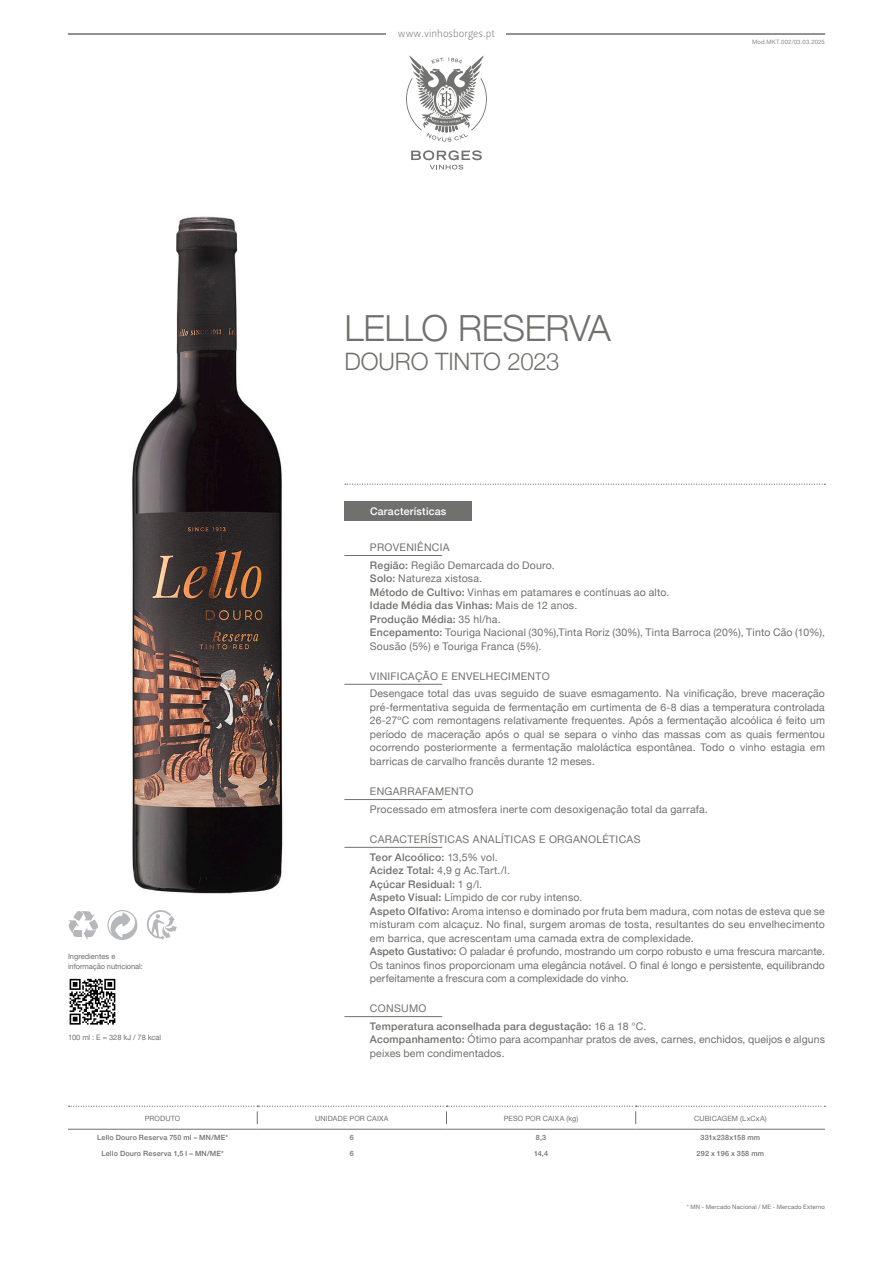
<style>
.page{position:relative;width:893px;height:1263px;background:#fff}
.page>*{position:absolute;margin:0;border:0;box-sizing:border-box;transform-origin:0 0}
.PS___Titulos___Produto___Nome{font:300 36px "Helvetica Neue";letter-spacing:-.015em;color:#70706d}
.PS___Titulos___Produto_Nome___SubDesigna{font:300 24px "Helvetica Neue";letter-spacing:-.005em;color:#70706d}
.PS___Texto_Geral__Ident__6_mm{font:10.5px/13.5px "Helvetica Neue";letter-spacing:.01em;color:#70706d;text-align:justify}
.PS___Texto_Geral__Ident__6_mm-2{font:500 10.5px "Helvetica Neue";letter-spacing:.02em;color:#70706d}
.PS___Titulos___Regua__Entrada__65_mm___I{font:10.5px "Helvetica Neue";letter-spacing:.03em;color:#70706d}
.t1{font:10.5px "Leitura Sans Grot 1";color:#70706d}
.PS___Titulos___Caixas_Cinza{font:500 10.5px "Helvetica Neue";letter-spacing:.025em;color:#fff}
.t2{font:7.5px "Helvetica Neue";letter-spacing:-.01em;color:#70706d}
.PS___Tabelas___Texto_Geral{font:500 7.2px "Helvetica Neue";letter-spacing:.025em;color:#70706d}
.PS___Tabelas___First_Row{font:7.2px "Helvetica Neue";letter-spacing:.025em;color:#70706d}
.PS___Tabelas___First_Row_SmallCaps{font:7.2px "Helvetica Neue";color:#70706d}
.PS___Tabelas___Notas{font:6px "Helvetica Neue";letter-spacing:.025em;color:#70706d}
.PS___Tabelas___Notas-2{font:6px "Helvetica Neue";letter-spacing:.03em;color:#8d8a89}
.s1{font-weight:500}
.s2{font-weight:400}
</style>
<div class="page">
<img style="left:132px;top:216px;width:151px;height:712px">
<svg style="left:345px;top:484px;width:480px;height:1px"></svg>
<svg style="left:107px;top:910px;width:30px;height:30px"></svg>
<svg style="left:68px;top:911px;width:30px;height:29px"></svg>
<svg style="left:147px;top:910px;width:30px;height:30px"></svg>
<hr style="left:344px;top:555px;width:98px;height:1px;background:#70706d">
<hr style="left:344px;top:684px;width:98px;height:1px;background:#70706d">
<hr style="left:344px;top:799px;width:98px;height:1px;background:#70706d">
<hr style="left:344px;top:847px;width:98px;height:1px;background:#70706d">
<hr style="left:344px;top:1016px;width:98px;height:1px;background:#70706d">
<div style="left:344px;top:502px;width:128px;height:19px;background:#70706d"></div>
<svg style="left:69px;top:978px;width:47px;height:47px"></svg>
<svg style="left:70px;top:979px;width:45px;height:45px"></svg>
<hr style="left:68px;top:1129px;width:189px;height:1px;background:#70706d">
<hr style="left:257px;top:1129px;width:189px;height:1px;background:#70706d">
<hr style="left:446px;top:1129px;width:190px;height:1px;background:#70706d">
<hr style="left:636px;top:1129px;width:189px;height:1px;background:#70706d">
<svg style="left:69px;top:1106px;width:756px;height:18px"></svg>
<hr style="left:68px;top:34px;width:336px;height:1px;background:#70706d">
<hr style="left:487px;top:34px;width:338px;height:1px;background:#70706d">
<div style="left:387px;top:17px;width:119px;height:34px;background:#fff"></div>
<svg style="left:406px;top:55px;width:81px;height:87px"></svg>
<svg style="left:411px;top:150px;width:71px;height:20px"></svg>
<p class="t2" style="left:68px;top:951px;width:49px">I ngredientes e</p>
<p class="t2" style="left:68px;top:961px;width:76px">informação nutricional:</p>
<p class="t2" style="left:68px;top:1032px;width:95px">100 ml : E = 328 kJ / 78 kcal</p>
<p class="t1" style="left:398px;top:27px;width:99px">www.vinhosborges.pt</p>
<p class="t1" style="left:419px;top:27px;width:56px">www.jmv.pt</p>
<p class="PS___Titulos___Produto___Nome" style="left:344px;top:299px;width:268px">LELLO RESERVA</p>
<p class="PS___Titulos___Produto_Nome___SubDesigna" style="left:344px;top:342px;width:217px">DOURO TINTO 2023</p>
<p class="PS___Tabelas___Notas-2" style="left:752px;top:38px;width:74px">Mod.MKT.002/03.03.2025</p>
<p class="PS___Titulos___Caixas_Cinza" style="left:370px;top:503px;width:78px">Características</p>
<p class="PS___Titulos___Regua__Entrada__65_mm___I" style="left:370px;top:540px;width:81px">Proveniência</p>
<p class="PS___Texto_Geral__Ident__6_mm" style="left:370px;top:559px;width:186px"><span class="s1">Região:</span> Região Demarcada do Douro.</p>
<p class="PS___Texto_Geral__Ident__6_mm" style="left:370px;top:572px;width:114px"><span class="s1">Solo:</span> Natureza xistosa.</p>
<p class="PS___Texto_Geral__Ident__6_mm" style="left:370px;top:586px;width:301px"><span class="s1">Método de Cultivo:</span> Vinhas em patamares e contínuas ao alto.</p>
<p class="PS___Texto_Geral__Ident__6_mm-2" style="left:370px;top:597px;width:209px">Idade Média das Vinhas: <span class="s2">Mais de 12 anos.</span></p>
<p class="PS___Texto_Geral__Ident__6_mm-2" style="left:370px;top:610px;width:132px">Produção Média: <span class="s2">35 hl/ha.</span></p>
<p class="PS___Texto_Geral__Ident__6_mm" style="left:370px;top:626px;width:456px"><span class="s1">Encepamento:</span> Touriga N acional (30%),Tinta Roriz (30%), Tinta Barroca (20%), Tinto Cão (10%),</p>
<p class="PS___Texto_Geral__Ident__6_mm" style="left:370px;top:640px;width:173px">Sousão (5%) e Touriga Franca (5%).</p>
<p class="PS___Titulos___Regua__Entrada__65_mm___I" style="left:370px;top:668px;width:181px">Vinificação e Envelhecim ento</p>
<p class="PS___Texto_Geral__Ident__6_mm" style="left:370px;top:688px;width:456px">Desengace total das uvas seguido de suave esmagamento. Na vinificação, breve maceração</p>
<p class="PS___Texto_Geral__Ident__6_mm" style="left:370px;top:701px;width:456px">pré-fermentativa seguida de fermentação em curtimenta de 6-8 dias a temperatura controlada</p>
<p class="PS___Texto_Geral__Ident__6_mm" style="left:370px;top:715px;width:456px">26-27ºC com remontagens relativamente frequentes. Após a fermentação alcoólica é feito um</p>
<p class="PS___Texto_Geral__Ident__6_mm" style="left:370px;top:728px;width:456px">período de maceração após o qual se separa o vinho das massas com as quais fermentou</p>
<p class="PS___Texto_Geral__Ident__6_mm" style="left:370px;top:742px;width:456px">ocorrendo posteriormente a fermentação maloláctica espontânea. Todo o vinho estagia em</p>
<p class="PS___Texto_Geral__Ident__6_mm" style="left:370px;top:755px;width:226px">barricas de carvalho francês durante 12 meses.</p>
<p class="PS___Titulos___Regua__Entrada__65_mm___I" style="left:370px;top:784px;width:105px">Engarrafam ento</p>
<p class="PS___Texto_Geral__Ident__6_mm" style="left:370px;top:803px;width:339px">Processado em atmosfera inerte com desoxigenação total da garrafa.</p>
<p class="PS___Titulos___Regua__Entrada__65_mm___I" style="left:370px;top:831px;width:270px">Características Analíticas e Organoléticas</p>
<p class="PS___Texto_Geral__Ident__6_mm-2" style="left:370px;top:848px;width:129px">Teor Alcoólico: <span class="s2">13,5% vol.</span></p>
<p class="PS___Texto_Geral__Ident__6_mm" style="left:370px;top:864px;width:141px"><span class="s1">Acidez Total:</span> 4,9 g Ac.Tart./l.</p>
<p class="PS___Texto_Geral__Ident__6_mm-2" style="left:370px;top:875px;width:114px">Açúcar Residual: <span class="s2">1 g/l.</span></p>
<p class="PS___Texto_Geral__Ident__6_mm" style="left:370px;top:891px;width:214px"><span class="s1">Aspeto Visual:</span> Límpido de cor ruby intenso.</p>
<p class="PS___Texto_Geral__Ident__6_mm" style="left:370px;top:905px;width:456px"><span class="s1">Aspeto Olfativo:</span> Aroma intenso e dominado por fruta bem madura, com notas de esteva que se misturam com alcaçuz. No final, surgem aromas de tosta, resultantes do seu envelhecimento em barrica, que acrescentam uma camada extra de complexidade.</p>
<p class="PS___Texto_Geral__Ident__6_mm" style="left:370px;top:945px;width:456px"><span class="s1">Aspeto Gustativo:</span> O paladar é profundo, mostrando um corpo robusto e uma frescura marcante.<br>Os taninos finos proporcionam uma elegância notável. O final é longo e persistente, equilibrando perfeitamente a frescura com a complexidade do vinho.</p>
<p class="PS___Titulos___Regua__Entrada__65_mm___I" style="left:370px;top:1001px;width:58px">Consumo</p>
<p class="PS___Texto_Geral__Ident__6_mm-2" style="left:370px;top:1018px;width:278px">Temperatura aconselhada para degustação: <span class="s2">16 a 18 °C.</span></p>
<p class="PS___Texto_Geral__Ident__6_mm" style="left:370px;top:1033px;width:456px"><span class="s1">Acompanhamento:</span> Ótimo para acompanhar pratos de aves, carnes, enchidos, queijos e alguns peixes bem condimentados.</p>
<p class="PS___Tabelas___First_Row" style="left:145px;top:1113px;width:37px">Produto</p>
<p class="PS___Tabelas___First_Row" style="left:315px;top:1113px;width:75px">Unidade por Caixa</p>
<p class="PS___Tabelas___First_Row" style="left:504px;top:1113px;width:76px">Peso por Caixa (kg)</p>
<p class="PS___Tabelas___First_Row_SmallCaps" style="left:694px;top:1113px;width:22px">CUBICAGE</p>
<p class="PS___Tabelas___First_Row_SmallCaps" style="left:732px;top:1113px;width:36px">M (LxCxA)</p>
<p class="PS___Tabelas___Texto_Geral" style="left:97px;top:1132px;width:132px">Lello Douro Reserva 750 ml – MN/ME*</p>
<p class="PS___Tabelas___Texto_Geral" style="left:350px;top:1132px;width:6px">6</p>
<p class="PS___Tabelas___Texto_Geral" style="left:536px;top:1132px;width:12px">8,3</p>
<p class="PS___Tabelas___Texto_Geral" style="left:701px;top:1132px;width:61px">331x238x158 mm</p>
<p class="PS___Tabelas___Texto_Geral" style="left:101px;top:1148px;width:124px">Lello Douro Reserva 1,5 l – MN/ME*</p>
<p class="PS___Tabelas___Texto_Geral" style="left:350px;top:1148px;width:6px">6</p>
<p class="PS___Tabelas___Texto_Geral" style="left:534px;top:1148px;width:16px">14,4</p>
<p class="PS___Tabelas___Texto_Geral" style="left:697px;top:1148px;width:69px">292 x 196 x 358 mm</p>
<p class="PS___Tabelas___Notas" style="left:687px;top:1203px;width:140px">* MN - Mercado Nacional / ME - Mercado Externo</p>
</div>
